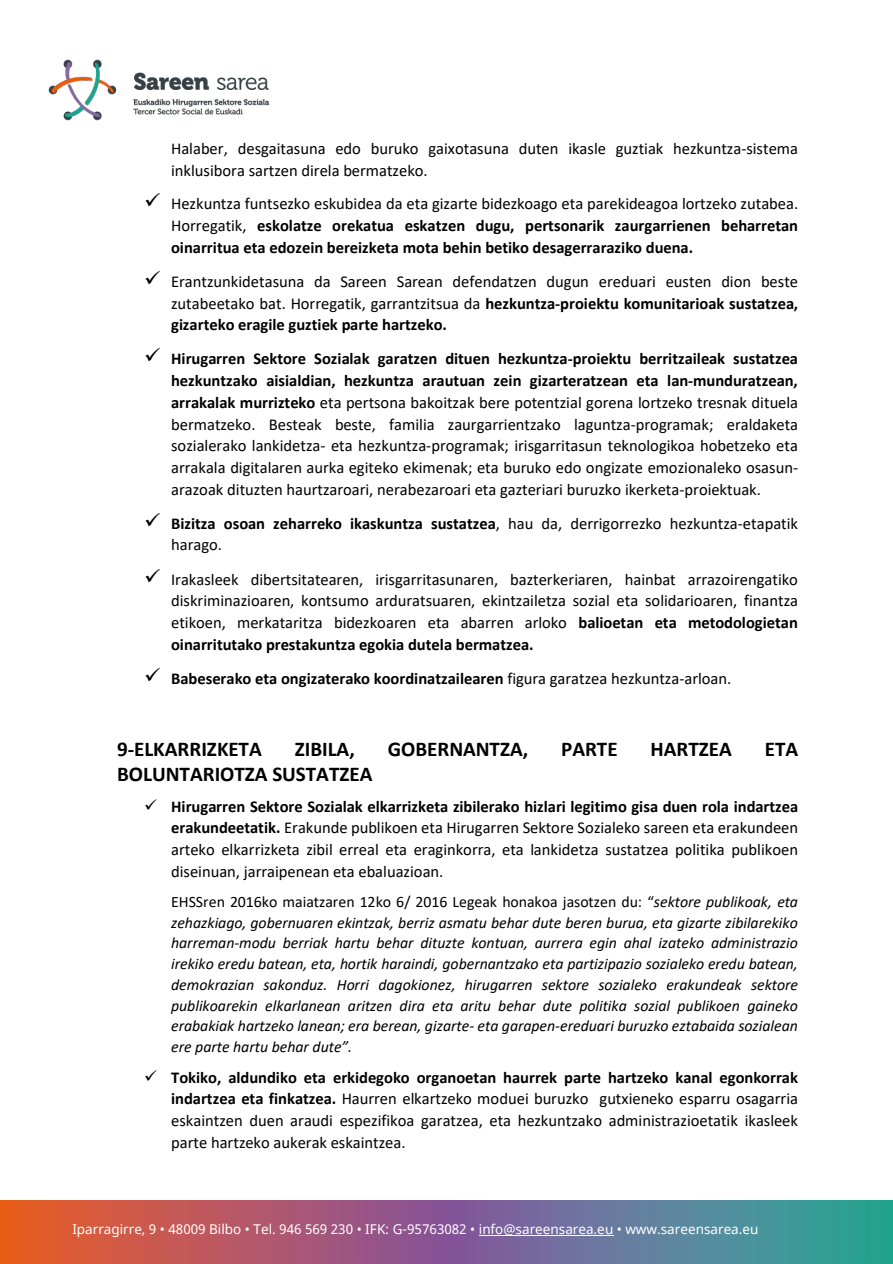
<style>
.page{position:relative;width:893px;height:1264px;background:#fff}
.page>*{position:absolute;margin:0;border:0;box-sizing:border-box;transform-origin:0 0}
.t1{font:700 21px "Calibri";color:#000}
.t2{font:16.5px/21.8px "Calibri";color:#000;text-align:justify}
.t3{font:700 16.5px/21.8px "Calibri";letter-spacing:-.005em;color:#000;text-align:justify}
.t4{font:italic 15.9px/20.7px "Calibri";letter-spacing:-.005em;color:#000;text-align:justify}
.t5{font:13.5px "Noto Sans";color:#fff}
.s1{font-weight:400}
.s2{font-weight:700}
.s3{font-style:normal}
</style>
<div class="page">
<img style="left:48px;top:59px;width:222px;height:62px">
<img style="left:0;top:1200px;width:892px;height:63px">
<hr style="left:479px;top:1234px;width:134px;height:1px;background:#fff">
<p class="t2" style="left:171px;top:137px;width:628px">Halaber, desgaitasuna edo buruko gaixotasuna duten ikasle guztiak hezkuntza-sistema inklusibora sartzen direla bermatzeko.</p>
<p class="t3" style="left:171px;top:193px;width:628px;text-indent:-27px">✓ <span class="s1">Hezkuntza funtsezko eskubidea da eta gizarte bidezkoago eta parekideagoa lortzeko zutabea.<br>Horregatik,</span> eskolatze orekatua eskatzen dugu, pertsonarik zaurgarrienen beharretan oinarritua eta edozein bereizketa mota behin betiko desagerraraziko duena.</p>
<p class="t2" style="left:171px;top:270px;width:628px;text-indent:-27px">✓ Erantzunkidetasuna da Sareen Sarean defendatzen dugun ereduari eusten dion beste zutabeetako bat. Horregatik, garrantzitsua da <span class="s2">hezkuntza-proiektu komunitarioak sustatzea, gizarteko eragile guztiek parte hartzeko.</span></p>
<p class="t2" style="left:171px;top:347px;width:628px;text-indent:-27px">✓ <span class="s2">Hirugarren Sektore Sozialak garatzen dituen hezkuntza-proiektu berritzaileak sustatzea hezkuntzako aisialdian, hezkuntza arautuan zein gizarteratzean eta lan-munduratzean, arrakalak murrizteko</span> eta pertsona bakoitzak bere potentzial gorena lortzeko tresnak dituela bermatzeko. Besteak beste, familia zaurgarrientzako laguntza-programak; eraldaketa sozialerako lankidetza- eta hezkuntza-programak; irisgarritasun teknologikoa hobetzeko eta arrakala digitalaren aurka egiteko ekimenak; eta buruko edo ongizate emozionaleko osasun&shy;arazoak dituzten haurtzaroari, nerabezaroari eta gazteriari buruzko ikerketa-proiektuak.</p>
<p class="t2" style="left:171px;top:512px;width:628px;text-indent:-27px">✓ <span class="s2">Bizitza osoan zeharreko ikaskuntza sustatzea</span>, hau da, derrigorrezko hezkuntza-etapatik harago.</p>
<p class="t2" style="left:171px;top:567px;width:628px;text-indent:-27px">✓ Irakasleek dibertsitatearen, irisgarritasunaren, bazterkeriaren, hainbat arrazoirengatiko diskriminazioaren, kontsumo arduratsuaren, ekintzailetza sozial eta solidarioaren, finantza etikoen, merkataritza bidezkoaren eta abarren arloko <span class="s2">balioetan eta metodologietan oinarritutako prestakuntza egokia dutela bermatzea.</span></p>
<p class="t3" style="left:144px;top:667px;width:588px">✓ Babeserako eta ongizaterako koordinatzailearen <span class="s1">figura garatzea hezkuntza-arloan.</span></p>
<p class="t1" style="left:117px;top:733px;width:146px">9-ELKARRIZKETA</p>
<p class="t1" style="left:294px;top:733px;width:62px">ZIBILA,</p>
<p class="t1" style="left:388px;top:733px;width:142px">GOBERNANTZA,</p>
<p class="t1" style="left:561px;top:733px;width:58px">PARTE</p>
<p class="t1" style="left:650px;top:733px;width:83px">HARTZEA</p>
<p class="t1" style="left:764px;top:733px;width:35px">ETA</p>
<p class="t1" style="left:117px;top:759px;width:257px">BOLUNTARIOTZA SUSTATZEA</p>
<p class="t2" style="left:171px;top:794px;width:628px;text-indent:-27px">✓ <span class="s2">Hirugarren Sektore Sozialak elkarrizketa zibilerako hizlari legitimo gisa duen rola indartzea erakundeetatik.</span> Erakunde publikoen eta Hirugarren Sektore Sozialeko sareen eta erakundeen arteko elkarrizketa zibil erreal eta eraginkorra, eta lankidetza sustatzea politika publikoen diseinuan, jarraipenean eta ebaluazioan.</p>
<p class="t4" style="left:171px;top:890px;width:628px"><span class="s3">EHSSren 2016ko maiatzaren 12ko 6/ 2016 Legeak honakoa jasotzen du: “</span>sektore publikoak, eta zehazkiago, gobernuaren ekintzak, berriz asmatu behar dute beren burua, eta gizarte zibilarekiko harreman-modu berriak hartu behar dituzte kontuan, aurrera egin ahal izateko administrazio irekiko eredu batean, eta, hortik haraindi, gobernantzako eta partizipazio sozialeko eredu batean, demokrazian sakonduz. Horri dagokionez, hirugarren sektore sozialeko erakundeak sektore publikoarekin elkarlanean aritzen dira eta aritu behar dute politika sozial publikoen gaineko erabakiak hartzeko lanean; era berean, gizarte- eta garapen-ereduari buruzko eztabaida sozialean ere parte hartu behar dute”.</p>
<p class="t2" style="left:171px;top:1065px;width:628px;text-indent:-27px">✓ <span class="s2">Tokiko, aldundiko eta erkidegoko organoetan haurrek parte hartzeko kanal egonkorrak indartzea eta finkatzea.</span> Haurren elkartzeko moduei buruzko gutxieneko esparru osagarria eskaintzen duen araudi espezifikoa garatzea, eta hezkuntzako administrazioetatik ikasleek parte hartzeko aukerak eskaintzea.</p>
<p class="t5" style="left:72px;top:1219px;width:687px">Iparragirre, 9 • 48009 Bilbo • Tel. 946 569 230 • IFK: G-95763082 • info@sareensarea.eu • www.sareensarea.eu</p>
</div>
